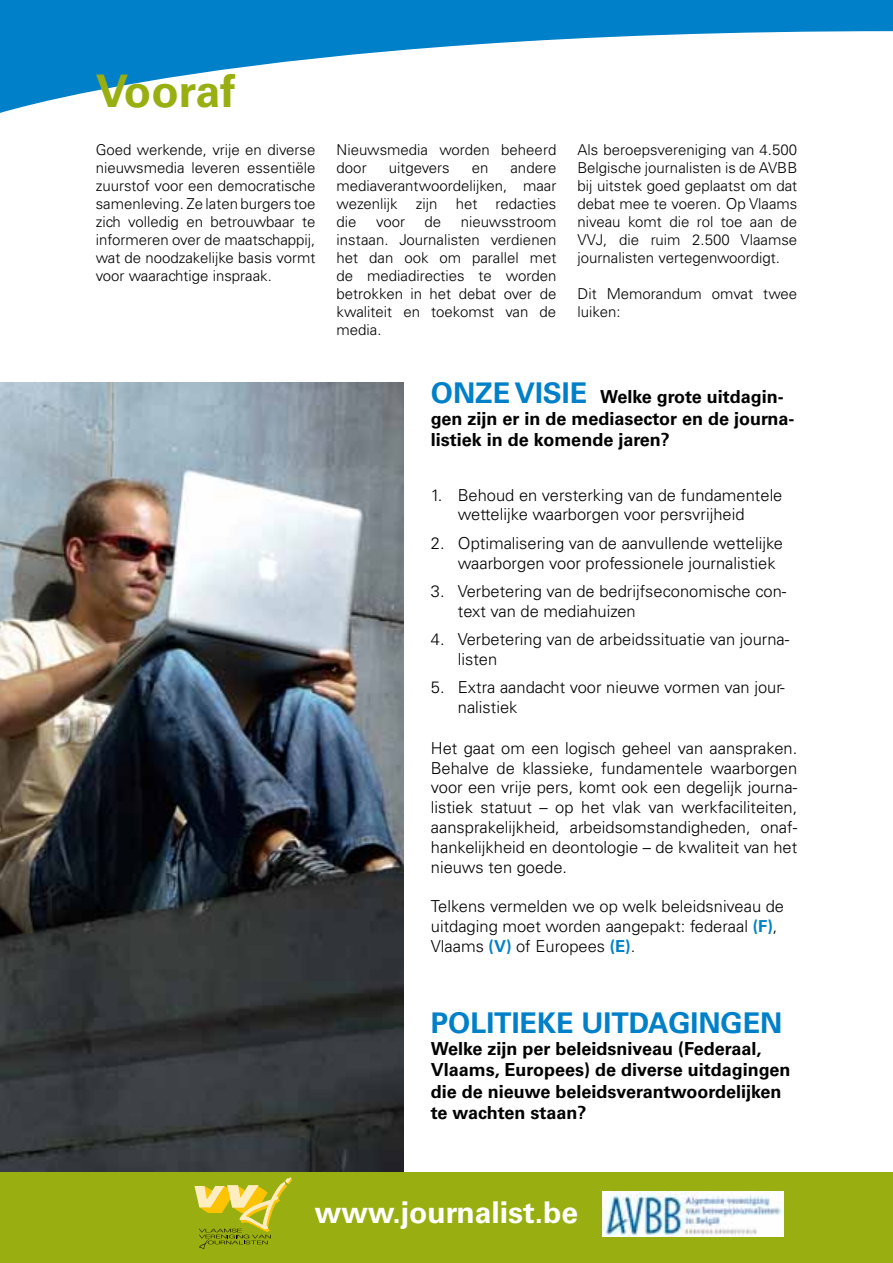
<style>
.page{position:relative;width:893px;height:1263px;background:#fff}
.page>*{position:absolute;margin:0;border:0;box-sizing:border-box;transform-origin:0 0}
.t1{font:700 45px "Univers LT Std";color:#99af11}
.t2{font:700 30px "Univers LT Std";color:#fff}
.t3{font:700 28.5px "Univers LT Std";color:#0080c8}
.t4{font:700 18px/21.6px "Univers LT Std";color:#000}
.t5{font:300 16.5px/19.8px "Univers LT Std";color:#000}
.t6{font:300 15px/18px "Univers LT Std";color:#000;text-align:justify}
.s1{font-size:28.5px;color:#0080c8}
.s2{font-weight:700;color:#0080c8}
</style>
<div class="page">
<img style="left:0;top:383px;width:404px;height:789px">
<div style="left:0;top:1172px;width:893px;height:91px;background:#99af11"></div>
<svg style="left:0;top:0;width:893px;height:113px"></svg>
<img style="left:602px;top:1192px;width:181px;height:44px">
<svg style="left:194px;top:1178px;width:98px;height:71px"></svg>
<h1 class="t1" style="left:96px;top:65px;width:141px">Vooraf</h1>
<p class="t6" style="left:96px;top:140px;width:221px">Goed werkende, vrije en diverse nieuwsmedia leveren essentiële zuurstof voor een democratische samenleving. Ze laten burgers toe zich volledig en betrouwbaar te informeren over de maatschappij, wat de noodzakelijke basis vormt voor waarachtige inspraak.</p>
<p class="t6" style="left:337px;top:140px;width:221px">Nieuwsmedia worden beheerd door</p>
<p class="t6" style="left:337px;top:158px;width:221px;text-indent:174px">andere mediaverantwoordelijken, maar wezenlijk zijn het redacties die</p>
<p class="t6" style="left:389px;top:158px;width:63px">uitgevers</p>
<p class="t6" style="left:472px;top:158px;width:18px">en</p>
<p class="t6" style="left:337px;top:212px;width:221px;text-indent:124px">nieuwsstroom instaan. Journalisten verdienen het dan ook om parallel met de mediadirecties te worden betrokken in het debat over de kwaliteit en toekomst van de media.</p>
<p class="t6" style="left:376px;top:212px;width:30px">voor</p>
<p class="t6" style="left:425px;top:212px;width:18px">de</p>
<p class="t6" style="left:578px;top:140px;width:221px">Als beroepsvereniging van 4.500<br>Belgische journalisten is de AVBB bij uitstek goed geplaatst om dat debat mee te voeren. Op Vlaams niveau komt die rol toe aan de VVJ, die ruim 2.500 Vlaamse journalisten vertegenwoordigt.</p>
<p class="t6" style="left:578px;top:284px;width:221px">Dit Memorandum omvat twee luiken:</p>
<p class="t4" style="left:431px;top:386px;width:365px"><span class="s1">ONZE VISIE</span> Welke grote uitdagin&shy;gen zijn er in de mediasector en de journa&shy;listiek in de komende jaren?</p>
<p class="t5" style="left:458px;top:485px;width:326px;text-indent:-27px">1. Behoud en versterking van de fundamentele wettelijke waarborgen voor persvrijheid</p>
<p class="t5" style="left:458px;top:533px;width:327px;text-indent:-27px">2. Optimalisering van de aanvullende wettelijke waarborgen voor professionele journalistiek</p>
<p class="t5" style="left:458px;top:581px;width:330px;text-indent:-27px">3. Verbetering van de bedrijfseconomische con&shy;text van de mediahuizen</p>
<p class="t5" style="left:458px;top:629px;width:333px;text-indent:-27px">4. Verbetering van de arbeidssituatie van journa&shy;listen</p>
<p class="t5" style="left:458px;top:677px;width:328px;text-indent:-27px">5. Extra aandacht voor nieuwe vormen van jour&shy;nalistiek</p>
<p class="t5" style="left:431px;top:738px;width:368px;text-align:justify">Het gaat om een logisch geheel van aanspraken.<br>Behalve de klassieke, fundamentele waarborgen voor een vrije pers, komt ook een degelijk journa&shy;listiek statuut – op het vlak van werkfaciliteiten, aansprakelijkheid, arbeidsomstandigheden, onaf&shy;hankelijkheid en deontologie – de kwaliteit van het nieuws ten goede.</p>
<p class="t5" style="left:431px;top:896px;width:355px">Telkens vermelden we op welk beleidsniveau de uitdaging moet worden aangepakt: federaal <span class="s2">(F)</span>,<br>Vlaams <span class="s2">(V)</span> of Europees <span class="s2">(E)</span>.</p>
<h3 class="t3" style="left:431px;top:1006px;width:353px">POLITIEKE UITDAGINGEN</h3>
<p class="t4" style="left:431px;top:1037px;width:361px">Welke zijn per beleidsniveau (Federaal, Vlaams, Europees) de diverse uitdagingen die de nieuwe beleidsverantwoordelijken te wachten staan?</p>
<h2 class="t2" style="left:315px;top:1195px;width:265px">www.journalist.be</h2>
</div>
